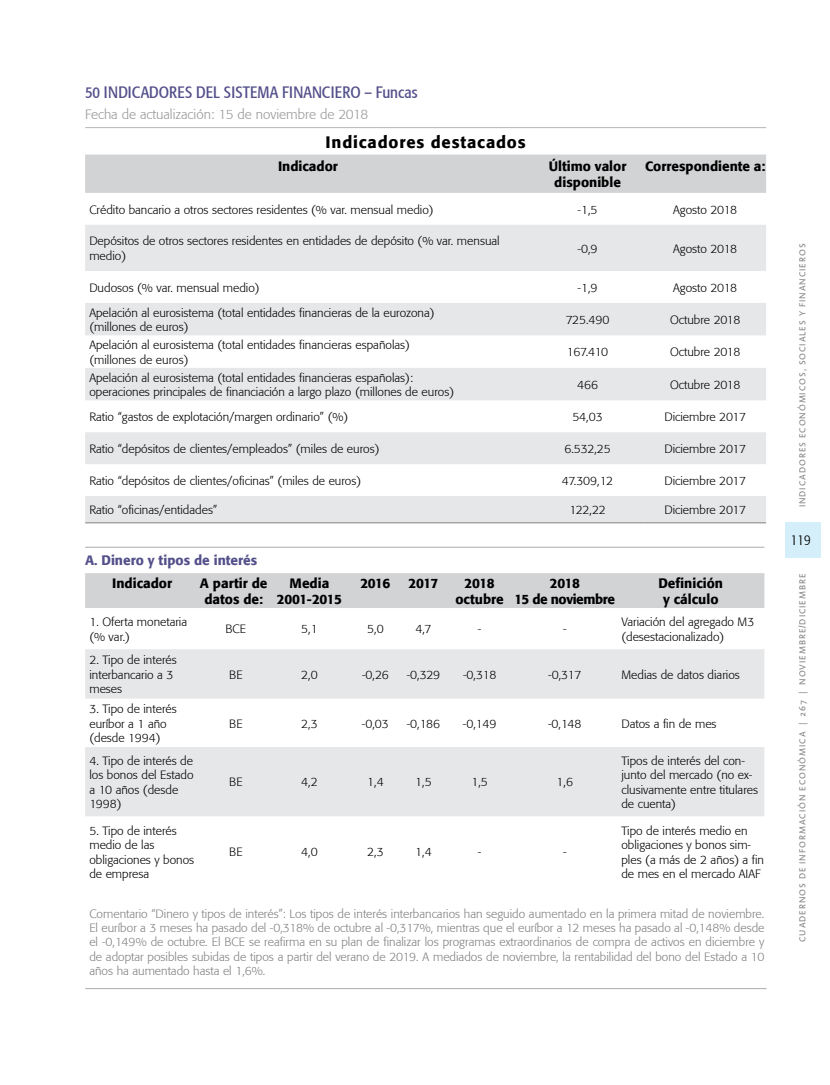
<style>
.page{position:relative;width:830px;height:1085px;background:#fff}
.page>*{position:absolute;margin:0;border:0;box-sizing:border-box;transform-origin:0 0}
.t1{font:condensed 16.5px "Formata";color:#534f8a}
.t2{font:500 16.5px "Formata";letter-spacing:.05em;color:#000}
.t3{font:300 condensed 15px "Formata";color:#000}
.t4{font:500 13.5px/16.2px "Formata";color:#000;text-align:center}
.t5{font:300 13.5px "Formata";color:#999798}
.t6{font:500 13.5px "Formata";color:#534f8a}
.t7{font:500 13.5px/16.2px "Formata";letter-spacing:-.03em;color:#000;text-align:center}
.t8{font:300 12px/14.4px "Formata";color:#000}
.t9{font:300 12px/14.4px "Formata";color:#808080;text-align:justify}
.t10{font:9px "Linotype Aroma";letter-spacing:.1em;color:#808285}
</style>
<div class="page">
<div style="left:784px;top:522px;width:36px;height:36px;background:#d4eff9"></div>
<hr style="left:85px;top:127px;width:680px;height:1px;background:#b6b4b4">
<div style="left:85px;top:154px;width:680px;height:39px;background:#d1d3d4"></div>
<svg style="left:85px;top:225px;width:680px;height:297px;fill:#e6e7e8"></svg>
<hr style="left:85px;top:522px;width:445px;height:1px;background:#808285">
<hr style="left:530px;top:522px;width:114px;height:1px;background:#808285">
<hr style="left:644px;top:522px;width:121px;height:1px;background:#808285">
<div style="left:85px;top:573px;width:679px;height:35px;background:#d1d3d4"></div>
<svg style="left:85px;top:649px;width:679px;height:167px;fill:#e6e7e8"></svg>
<hr style="left:85px;top:546px;width:679px;height:1px;background:#b6b4b4">
<hr style="left:85px;top:987px;width:681px;height:1px;background:#b6b4b4">
<h1 class="t1" style="left:85px;top:82px;width:334px">50 INDICADORES DEL SISTEMA FINANCIERO – Funcas</h1>
<p class="t5" style="left:85px;top:106px;width:285px">Fecha de actualización: 15 de noviembre de 2018</p>
<h1 class="t2" style="left:325px;top:132px;width:201px">Indicadores destacados</h1>
<p class="t4" style="left:278px;top:158px;width:61px">Indicador</p>
<p class="t4" style="left:548px;top:158px;width:79px">Último valor disponible</p>
<p class="t4" style="left:644px;top:158px;width:122px">Correspondiente a:</p>
<p class="t8" style="left:89px;top:202px;width:345px">Crédito bancario a otros sectores residentes (% var. mensual medio)</p>
<p class="t8" style="left:577px;top:202px;width:21px">-1,5</p>
<p class="t8" style="left:673px;top:202px;width:66px">Agosto 2018</p>
<p class="t8" style="left:89px;top:234px;width:411px">Depósitos de otros sectores residentes en entidades de depósito (% var. mensual medio)</p>
<p class="t8" style="left:577px;top:241px;width:21px">-0,9</p>
<p class="t8" style="left:673px;top:241px;width:66px">Agosto 2018</p>
<p class="t8" style="left:89px;top:280px;width:172px">Dudosos (% var. mensual medio)</p>
<p class="t8" style="left:577px;top:280px;width:21px">-1,9</p>
<p class="t8" style="left:673px;top:280px;width:66px">Agosto 2018</p>
<p class="t8" style="left:89px;top:305px;width:346px">Apelación al eurosistema (total entidades financieras de la eurozona) (millones de euros)</p>
<p class="t8" style="left:565px;top:312px;width:45px">725.490</p>
<p class="t8" style="left:669px;top:312px;width:72px">Octubre 2018</p>
<p class="t8" style="left:89px;top:338px;width:322px">Apelación al eurosistema (total entidades financieras españolas) (millones de euros)</p>
<p class="t8" style="left:566px;top:345px;width:43px">167.410</p>
<p class="t8" style="left:669px;top:345px;width:72px">Octubre 2018</p>
<p class="t8" style="left:89px;top:370px;width:366px">Apelación al eurosistema (total entidades financieras españolas): operaciones principales de financiación a largo plazo (millones de euros)</p>
<p class="t8" style="left:577px;top:377px;width:22px">466</p>
<p class="t8" style="left:669px;top:377px;width:72px">Octubre 2018</p>
<p class="t8" style="left:89px;top:410px;width:260px">Ratio “gastos de explotación/margen ordinario” (%)</p>
<p class="t8" style="left:572px;top:410px;width:32px">54,03</p>
<p class="t8" style="left:664px;top:410px;width:83px">Diciembre 2017</p>
<p class="t8" style="left:89px;top:441px;width:291px">Ratio “depósitos de clientes/empleados” (miles de euros)</p>
<p class="t8" style="left:564px;top:441px;width:48px">6.532,25</p>
<p class="t8" style="left:664px;top:441px;width:83px">Diciembre 2017</p>
<p class="t8" style="left:89px;top:473px;width:273px">Ratio “depósitos de clientes/oficinas” (miles de euros)</p>
<p class="t8" style="left:561px;top:473px;width:53px">47.309,12</p>
<p class="t8" style="left:664px;top:473px;width:83px">Diciembre 2017</p>
<p class="t8" style="left:89px;top:503px;width:129px">Ratio “oficinas/entidades”</p>
<p class="t8" style="left:569px;top:503px;width:38px">122,22</p>
<p class="t8" style="left:664px;top:503px;width:83px">Diciembre 2017</p>
<p class="t6" style="left:85px;top:551px;width:173px">A. Dinero y tipos de interés</p>
<p class="t4" style="left:112px;top:574px;width:61px">Indicador</p>
<p class="t4" style="left:200px;top:574px;width:69px">A partir de datos de:</p>
<p class="t4" style="left:277px;top:574px;width:67px">Media<br>2001-2015</p>
<p class="t4" style="left:360px;top:574px;width:32px">2016</p>
<p class="t4" style="left:408px;top:574px;width:31px">2017</p>
<p class="t4" style="left:455px;top:574px;width:50px">2018 octubre</p>
<p class="t7" style="left:514px;top:574px;width:102px">2018<br>15 de noviembre</p>
<p class="t4" style="left:658px;top:574px;width:66px">Definición y cálculo</p>
<p class="t8" style="left:89px;top:614px;width:99px">1. Oferta monetaria (% var.)</p>
<p class="t8" style="left:225px;top:622px;width:22px">BCE</p>
<p class="t8" style="left:301px;top:622px;width:18px">5,1</p>
<p class="t8" style="left:367px;top:622px;width:18px">5,0</p>
<p class="t8" style="left:415px;top:622px;width:17px">4,7</p>
<p class="t8" style="left:477px;top:622px;width:5px">-</p>
<p class="t8" style="left:621px;top:614px;width:134px">Variación del agregado M3 (desestacionalizado)</p>
<p class="t8" style="left:89px;top:653px;width:89px">2. Tipo de interés interbancario a 3 meses</p>
<p class="t8" style="left:89px;top:701px;width:89px">3. Tipo de interés euríbor a 1 año (desde 1994)</p>
<p class="t8" style="left:89px;top:753px;width:106px">4. Tipo de interés de los bonos del Estado a 10 años (desde<br>1998)</p>
<p class="t8" style="left:229px;top:667px;width:15px">BE</p>
<p class="t8" style="left:301px;top:667px;width:18px">2,0</p>
<p class="t8" style="left:362px;top:667px;width:28px">-0,26</p>
<p class="t8" style="left:406px;top:667px;width:35px">-0,329</p>
<p class="t8" style="left:463px;top:667px;width:35px">-0,318</p>
<p class="t8" style="left:548px;top:667px;width:35px">-0,317</p>
<p class="t8" style="left:621px;top:667px;width:120px">Medias de datos diarios</p>
<p class="t8" style="left:229px;top:716px;width:15px">BE</p>
<p class="t8" style="left:301px;top:716px;width:18px">2,3</p>
<p class="t8" style="left:362px;top:716px;width:28px">-0,03</p>
<p class="t8" style="left:406px;top:716px;width:35px">-0,186</p>
<p class="t8" style="left:462px;top:716px;width:35px">-0,149</p>
<p class="t8" style="left:548px;top:716px;width:35px">-0,148</p>
<p class="t8" style="left:621px;top:716px;width:97px">Datos a fin de mes</p>
<p class="t8" style="left:229px;top:775px;width:15px">BE</p>
<p class="t8" style="left:301px;top:775px;width:18px">4,2</p>
<p class="t8" style="left:367px;top:775px;width:18px">1,4</p>
<p class="t8" style="left:415px;top:775px;width:18px">1,5</p>
<p class="t8" style="left:471px;top:775px;width:18px">1,5</p>
<p class="t8" style="left:556px;top:775px;width:18px">1,6</p>
<p class="t8" style="left:621px;top:753px;width:138px">Tipos de interés del con&shy;junto del mercado (no ex&shy;clusivamente entre titulares de cuenta)</p>
<p class="t8" style="left:89px;top:823px;width:106px">5. Tipo de interés medio de las obligaciones y bonos de empresa</p>
<p class="t8" style="left:621px;top:823px;width:144px">Tipo de interés medio en obligaciones y bonos sim&shy;ples (a más de 2 años) a fin de mes en el mercado AIAF</p>
<p class="t9" style="left:89px;top:906px;width:676px">Comentario “Dinero y tipos de interés”: Los tipos de interés interbancarios han seguido aumentado en la primera mitad de noviembre.<br>El euríbor a 3 meses ha pasado del -0,318% de octubre al -0,317%, mientras que el euríbor a 12 meses ha pasado al -0,148% desde el -0,149% de octubre. El BCE se reafirma en su plan de finalizar los programas extraordinarios de compra de activos en diciembre y de adoptar posibles subidas de tipos a partir del verano de 2019. A mediados de noviembre, la rentabilidad del bono del Estado a 10 años ha aumentado hasta el 1,6%.</p>
<p class="t8" style="left:229px;top:844px;width:15px">BE</p>
<p class="t8" style="left:301px;top:844px;width:18px">4,0</p>
<p class="t8" style="left:367px;top:844px;width:18px">2,3</p>
<p class="t8" style="left:415px;top:844px;width:18px">1,4</p>
<p class="t8" style="left:477px;top:844px;width:5px">-</p>
<p class="t10" style="left:796px;top:507px;width:265px;rotate:-90deg">INDICADORES ECONÓMICOS, SOCIALES Y FINANCIEROS</p>
<p class="t3" style="left:790px;top:531px;width:21px">119</p>
<p class="t10" style="left:796px;top:941px;width:370px;rotate:-90deg">CUADERNOS DE INFORMACIÓN ECONÓMICA | 267 | NOVIEMBRE/DICIEMBRE</p>
</div>
